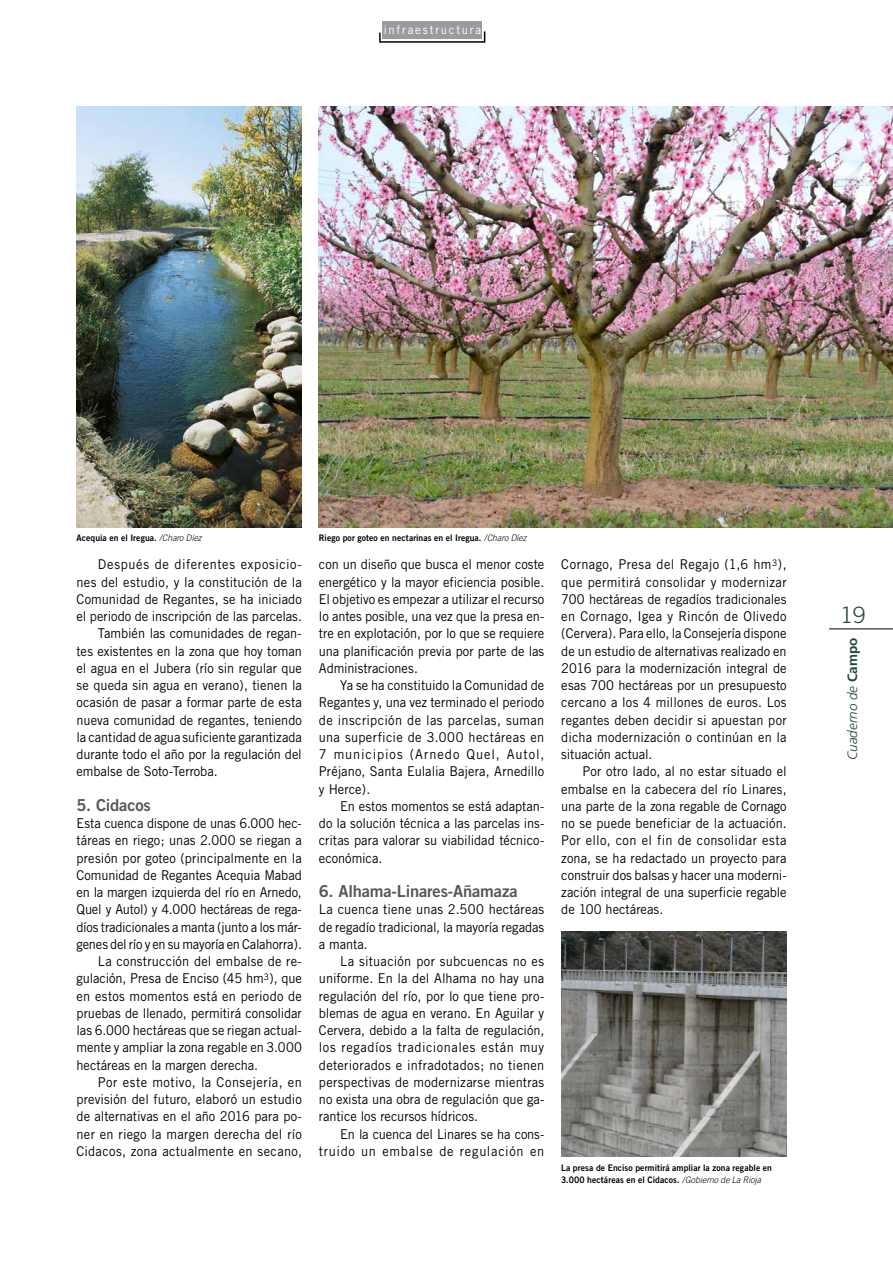
<style>
.page{position:relative;width:893px;height:1263px;background:#fff}
.page>*{position:absolute;margin:0;border:0;box-sizing:border-box;transform-origin:0 0}
.t1{font:300 22.5px "Trade Gothic";color:#254736}
.t2{font:16.5px "Trade Gothic Bold Two";letter-spacing:-.01em;color:#575756}
.t3{font:13.5px/17.2px "Trade Gothic";color:#000;text-align:justify;scale:.95 1}
.t4{font:13.5px "Trade Gothic";letter-spacing:.02em;color:#000;scale:.95 1}
.t5{font:13.5px/17.2px "Trade Gothic";letter-spacing:.035em;color:#000;text-align:right;scale:.95 1}
.t6{font:13.5px "Trade Gothic";letter-spacing:-.02em;color:#000;scale:.95 1}
.t7{font:13.5px "Trade Gothic";letter-spacing:.045em;color:#000;scale:.95 1}
.t8{font:italic 300 13.5px "Frutiger";color:#254736}
.t9{font:12px "Trade Gothic";letter-spacing:.15em;color:#fff;scale:.95 1}
.t10{font:9px/11.2px "Trade Gothic Bold Two";letter-spacing:.01em;color:#000;scale:.95 1}
.s1{font-family:"Trade Gothic";font-weight:300;font-style:italic}
.s2{font-weight:700;font-style:normal}
</style>
<div class="page">
<hr style="left:829px;top:628px;width:64px;height:1px;background:#000">
<img style="left:77px;top:106px;width:225px;height:421px">
<img style="left:319px;top:106px;width:574px;height:421px">
<img style="left:561px;top:931px;width:226px;height:226px">
<svg style="left:379px;top:30px;width:107px;height:13px"></svg>
<div style="left:383px;top:21px;width:99px;height:18px;background:#9c9a9e"></div>
<p class="t9" style="left:384px;top:23px;width:104px">infraestructura</p>
<p class="t10" style="left:77px;top:532px;width:133px">Acequia en el Iregua. <span class="s1">/Charo Díez</span></p>
<p class="t10" style="left:319px;top:532px;width:220px">Riego por goteo en nectarinas en el Iregua. <span class="s1">/Charo Díez</span></p>
<p class="t7" style="left:98px;top:556px;width:216px">Después de diferentes exposicio-</p>
<p class="t3" style="left:77px;top:573px;width:239px">nes del estudio, y la constitución de la</p>
<p class="t3" style="left:77px;top:590px;width:239px">Comunidad de Regantes, se ha iniciado</p>
<p class="t3" style="left:77px;top:607px;width:239px">el periodo de inscripción de las parcelas.</p>
<p class="t3" style="left:98px;top:625px;width:216px">También las comunidades de regan-</p>
<p class="t3" style="left:77px;top:642px;width:239px">tes existentes en la zona que hoy toman</p>
<p class="t3" style="left:77px;top:659px;width:239px">el agua en el Jubera (río sin regular que</p>
<p class="t3" style="left:77px;top:676px;width:239px">se queda sin agua en verano), tienen la</p>
<p class="t3" style="left:77px;top:694px;width:239px">ocasión de pasar a formar parte de esta</p>
<p class="t3" style="left:77px;top:711px;width:239px">nueva comunidad de regantes, teniendo</p>
<p class="t3" style="left:77px;top:728px;width:239px">la cantidad de agua suficiente garantizada</p>
<p class="t3" style="left:77px;top:745px;width:239px">durante todo el año por la regulación del</p>
<p class="t3" style="left:77px;top:763px;width:150px">embalse de Soto-Terroba.</p>
<p class="t2" style="left:77px;top:795px;width:76px">5. Cidacos</p>
<p class="t3" style="left:77px;top:814px;width:239px">Esta cuenca dispone de unas 6.000 hec-</p>
<p class="t3" style="left:77px;top:832px;width:239px">táreas en riego; unas 2.000 se riegan a</p>
<p class="t3" style="left:77px;top:849px;width:239px">presión por goteo (principalmente en la</p>
<p class="t3" style="left:77px;top:866px;width:239px">Comunidad de Regantes Acequia Mabad</p>
<p class="t3" style="left:77px;top:883px;width:239px">en la margen izquierda del río en Arnedo,</p>
<p class="t3" style="left:77px;top:901px;width:239px">Quel y Autol) y 4.000 hectáreas de rega-</p>
<p class="t6" style="left:77px;top:919px;width:239px">díos tradicionales a manta (junto a los már-</p>
<p class="t3" style="left:77px;top:935px;width:239px">genes del río y en su mayoría en Calahorra).</p>
<p class="t3" style="left:98px;top:952px;width:216px">La construcción del embalse de re-</p>
<p class="t3" style="left:77px;top:970px;width:239px">gulación, Presa de Enciso (45 hm<sup>3</sup>), que</p>
<p class="t4" style="left:77px;top:988px;width:239px">en estos momentos está en periodo de</p>
<p class="t3" style="left:77px;top:1004px;width:239px">pruebas de llenado, permitirá consolidar</p>
<p class="t3" style="left:77px;top:1021px;width:239px">las 6.000 hectáreas que se riegan actual-</p>
<p class="t3" style="left:77px;top:1039px;width:239px">mente y ampliar la zona regable en 3.000</p>
<p class="t3" style="left:77px;top:1056px;width:193px">hectáreas en la margen derecha.</p>
<p class="t5" style="left:98px;top:1073px;width:216px">Por este motivo, la Consejería, en</p>
<p class="t3" style="left:77px;top:1090px;width:239px">previsión del futuro, elaboró un estudio</p>
<p class="t3" style="left:77px;top:1108px;width:239px">de alternativas en el año 2016 para po-</p>
<p class="t4" style="left:77px;top:1126px;width:239px">ner en riego la margen derecha del río</p>
<p class="t4" style="left:77px;top:1143px;width:239px">Cidacos, zona actualmente en secano,</p>
<p class="t3" style="left:319px;top:556px;width:239px">con un diseño que busca el menor coste energético y la mayor eficiencia posible.<br>El objetivo es empezar a utilizar el recurso lo antes posible, una vez que la presa en&shy;tre en explotación, por lo que se requiere una planificación previa por parte de las Administraciones.</p>
<p class="t3" style="left:319px;top:676px;width:239px;text-indent:21px">Ya se ha constituido la Comunidad de Regantes y, una vez terminado el periodo de inscripción de las parcelas, suman una superficie de 3.000 hectáreas en 7 municipios (Arnedo Quel, Autol, Préjano, Santa Eulalia Bajera, Arnedillo y Herce).</p>
<p class="t3" style="left:319px;top:797px;width:239px;text-indent:21px">En estos momentos se está adaptan&shy;do la solución técnica a las parcelas ins&shy;critas para valorar su viabilidad técnico&shy;económica.</p>
<p class="t2" style="left:319px;top:881px;width:200px">6. Alhama-Linares-Añamaza</p>
<p class="t3" style="left:319px;top:901px;width:239px">La cuenca tiene unas 2.500 hectáreas de regadío tradicional, la mayoría regadas a manta.</p>
<p class="t3" style="left:319px;top:952px;width:239px;text-indent:21px">La situación por subcuencas no es uniforme. En la del Alhama no hay una regulación del río, por lo que tiene pro&shy;blemas de agua en verano. En Aguilar y Cervera, debido a la falta de regulación, los regadíos tradicionales están muy deteriorados e infradotados; no tienen perspectivas de modernizarse mientras no exista una obra de regulación que ga&shy;rantice los recursos hídricos.</p>
<p class="t5" style="left:319px;top:1125px;width:239px">En la cuenca del Linares se ha cons&shy;truido un embalse de regulación en</p>
<p class="t3" style="left:561px;top:556px;width:239px">Cornago, Presa del Regajo (1,6 hm<sup>3</sup>), que permitirá consolidar y modernizar 700 hectáreas de regadíos tradicionales en Cornago, Igea y Rincón de Olivedo (Cervera). Para ello, la Consejería dispone de un estudio de alternativas realizado en 2016 para la modernización integral de esas 700 hectáreas por un presupuesto cercano a los 4 millones de euros. Los regantes deben decidir si apuestan por dicha modernización o continúan en la situación actual.</p>
<p class="t3" style="left:561px;top:763px;width:239px;text-indent:21px">Por otro lado, al no estar situado el embalse en la cabecera del río Linares, una parte de la zona regable de Cornago no se puede beneficiar de la actuación.<br>Por ello, con el fin de consolidar esta zona, se ha redactado un proyecto para construir dos balsas y hacer una moderni&shy;zación integral de una superficie regable de 100 hectáreas.</p>
<p class="t10" style="left:561px;top:1162px;width:224px">La presa de Enciso permitirá ampliar la zona regable en<br>3.000 hectáreas en el Cidacos. <span class="s1">/Gobierno de La Rioja</span></p>
<h1 class="t1" style="left:840px;top:601px;width:27px">19</h1>
<p class="t8" style="left:845px;top:760px;width:124px;rotate:-90deg">Cuaderno de <span class="s2">Campo</span></p>
</div>
